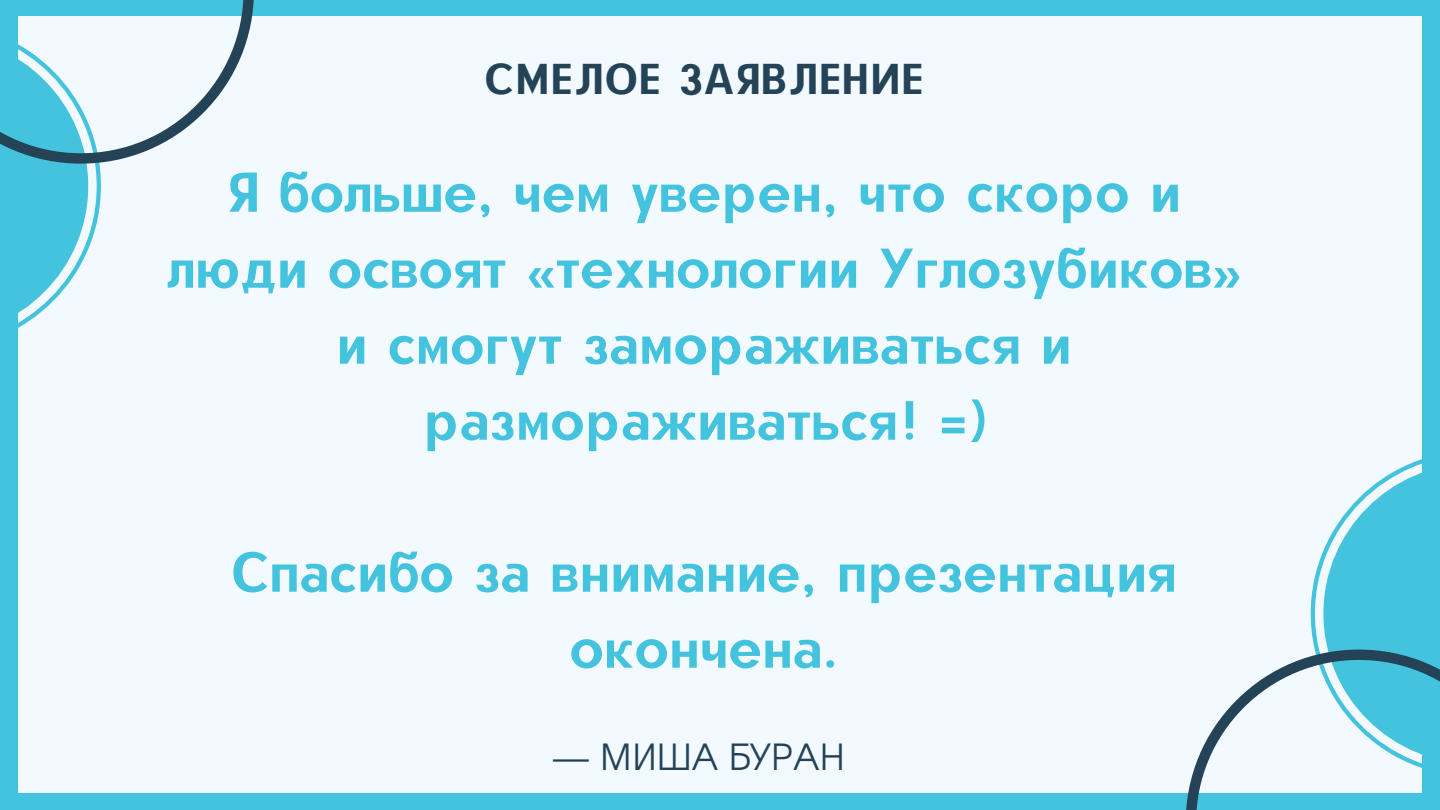
<style>
.page{position:relative;width:1440px;height:810px;background:#43c3dd}
.page>*{position:absolute;margin:0;border:0;box-sizing:border-box;transform-origin:0 0}
.t1{font:54.4px/76px "CAT Neuzeit";letter-spacing:.01em;color:#43c3dd;text-align:center}
.t2{font:42px "CAT Neuzeit";letter-spacing:.06em;color:#244357}
.t3{font:35.8px "Te X Gyre Adventor";letter-spacing:.01em;color:#244357}
</style>
<div class="page">
<div style="left:18px;top:16px;width:1404px;height:777px;background:#f2faff"></div>
<svg style="left:0;top:0;width:254px;height:328px"></svg>
<svg style="left:1186px;top:459px;width:254px;height:351px"></svg>
<p class="t2" style="left:485px;top:53px;width:439px">СМЕЛОЕ ЗАЯВЛЕНИЕ</p>
<p class="t1" style="left:168px;top:154px;width:1074px">Я больше, чем уверен, что скоро и люди освоят «технологии Углозубиков» и смогут замораживаться и размораживаться! =)</p>
<p class="t1" style="left:232px;top:534px;width:945px">Спасибо за внимание, презентация окончена.</p>
<p class="t3" style="left:553px;top:729px;width:293px">— МИША БУРАН</p>
</div>
